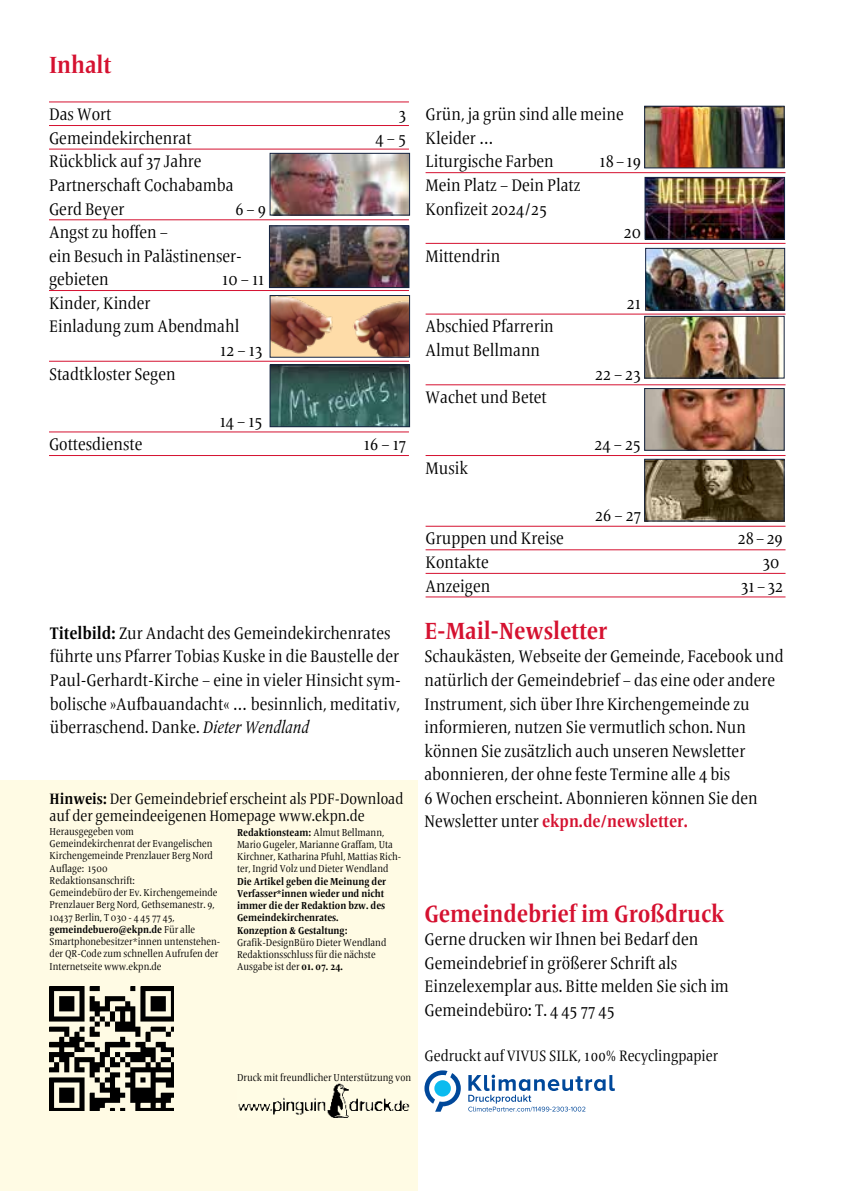
<style>
.page{position:relative;width:844px;height:1191px;background:#fff}
.page>*{position:absolute;margin:0;border:0;box-sizing:border-box;transform-origin:0 0}
.t1{font:700 condensed 24.5px "Frutiger Serif LT Pro";color:#d51130}
.t2{font:condensed 17.5px/23.6px "Frutiger Serif LT Pro";color:#000}
.t3{font:condensed 15.75px/17.5px "Frutiger Serif LT Pro";color:#000}
.t4{font:condensed 10.5px/12.2px "Frutiger Serif LT Pro";color:#000}
.t5{font:700 condensed 10.5px/12.2px "Frutiger Serif LT Pro";color:#000}
.s1{font-weight:700}
.s2{font-style:italic}
.s3{font-weight:700;color:#d51130}
</style>
<div class="page">
<hr style="left:425px;top:172px;width:360px;height:1px;background:#d51130">
<hr style="left:425px;top:243px;width:360px;height:1px;background:#d51130">
<hr style="left:425px;top:314px;width:360px;height:1px;background:#d51130">
<hr style="left:425px;top:384px;width:360px;height:1px;background:#d51130">
<hr style="left:425px;top:455px;width:360px;height:1px;background:#d51130">
<hr style="left:425px;top:526px;width:360px;height:1px;background:#d51130">
<hr style="left:425px;top:549px;width:360px;height:1px;background:#d51130">
<hr style="left:425px;top:573px;width:360px;height:1px;background:#d51130">
<hr style="left:425px;top:596px;width:360px;height:1px;background:#d51130">
<hr style="left:49px;top:102px;width:360px;height:1px;background:#d51130">
<hr style="left:49px;top:125px;width:360px;height:1px;background:#d51130">
<hr style="left:49px;top:149px;width:360px;height:1px;background:#d51130">
<hr style="left:49px;top:219px;width:360px;height:1px;background:#d51130">
<hr style="left:49px;top:290px;width:360px;height:1px;background:#d51130">
<hr style="left:49px;top:361px;width:360px;height:1px;background:#d51130">
<hr style="left:49px;top:431px;width:360px;height:1px;background:#d51130">
<hr style="left:49px;top:455px;width:360px;height:1px;background:#d51130">
<div style="left:0;top:780px;width:417px;height:411px;background:#fffbe4"></div>
<img style="left:238px;top:1083px;width:171px;height:34px">
<img style="left:50px;top:986px;width:124px;height:124px">
<img style="left:272px;top:155px;width:136px;height:58px">
<div style="left:270px;top:153px;width:140px;height:62px;border:1px solid #152441"></div>
<svg style="left:424px;top:1070px;width:36px;height:41px"></svg>
<svg style="left:468px;top:1074px;width:147px;height:37px"></svg>
<img style="left:272px;top:367px;width:136px;height:58px">
<div style="left:270px;top:365px;width:140px;height:62px;border:1px solid #152441"></div>
<img style="left:271px;top:228px;width:136px;height:58px">
<div style="left:269px;top:226px;width:140px;height:62px;border:1px solid #152441"></div>
<img style="left:272px;top:297px;width:136px;height:58px">
<div style="left:270px;top:295px;width:140px;height:62px;border:1px solid #152441"></div>
<img style="left:646px;top:108px;width:136px;height:58px">
<div style="left:644px;top:106px;width:140px;height:62px;border:1px solid #152441"></div>
<img style="left:646px;top:179px;width:136px;height:58px">
<div style="left:644px;top:177px;width:140px;height:62px;border:1px solid #152441"></div>
<img style="left:647px;top:250px;width:135px;height:58px">
<div style="left:645px;top:248px;width:139px;height:62px;border:1px solid #152441"></div>
<img style="left:646px;top:318px;width:136px;height:58px">
<div style="left:644px;top:316px;width:140px;height:62px;border:1px solid #152441"></div>
<img style="left:646px;top:390px;width:136px;height:58px">
<div style="left:644px;top:388px;width:140px;height:62px;border:1px solid #152441"></div>
<img style="left:646px;top:461px;width:136px;height:58px">
<div style="left:644px;top:459px;width:140px;height:62px;border:1px solid #152441"></div>
<h1 class="t1" style="left:49px;top:50px;width:64px">Inhalt</h1>
<p class="t2" style="left:49px;top:103px;width:64px">Das Wort</p>
<p class="t2" style="left:398px;top:103px;width:9px">3</p>
<p class="t2" style="left:49px;top:126px;width:144px">Gemeindekirchenrat</p>
<p class="t2" style="left:375px;top:126px;width:32px">4 – 5</p>
<p class="t2" style="left:49px;top:150px;width:186px">Rückblick auf 37 Jahre<br>Partnerschaft Cochabamba<br>Gerd Beyer</p>
<p class="t2" style="left:235px;top:197px;width:32px">6 – 9</p>
<p class="t2" style="left:49px;top:221px;width:194px">Angst zu hoffen –<br>ein Besuch in Palästinenser&shy;gebieten</p>
<p class="t2" style="left:222px;top:268px;width:44px">10 – 11</p>
<p class="t2" style="left:49px;top:291px;width:103px">Kinder, Kinder</p>
<p class="t2" style="left:49px;top:315px;width:192px">Einladung zum Abendmahl</p>
<p class="t2" style="left:220px;top:338px;width:44px">12 – 13</p>
<p class="t2" style="left:49px;top:362px;width:128px">Stadtkloster Segen</p>
<p class="t2" style="left:219px;top:409px;width:44px">14 – 15</p>
<p class="t2" style="left:49px;top:432px;width:95px">Gottesdienste</p>
<p class="t2" style="left:364px;top:432px;width:44px">16 – 17</p>
<p class="t2" style="left:425px;top:103px;width:199px">Grün, ja grün sind alle meine<br>Kleider …<br>Liturgische Farben</p>
<p class="t2" style="left:599px;top:150px;width:43px">18–19</p>
<p class="t2" style="left:425px;top:173px;width:156px">Mein Platz – Dein Platz<br>Konfizeit 2024/25</p>
<p class="t2" style="left:425px;top:244px;width:76px">Mittendrin</p>
<p class="t2" style="left:425px;top:315px;width:130px">Abschied Pfarrerin<br>Almut Bellmann</p>
<p class="t2" style="left:425px;top:385px;width:123px">Wachet und Betet</p>
<p class="t2" style="left:425px;top:456px;width:44px">Musik</p>
<p class="t2" style="left:623px;top:221px;width:19px">20</p>
<p class="t2" style="left:626px;top:291px;width:16px">21</p>
<p class="t2" style="left:595px;top:362px;width:47px">22 – 23</p>
<p class="t2" style="left:594px;top:432px;width:48px">24 – 25</p>
<p class="t2" style="left:50px;top:621px;width:352px"><span class="s1">Titelbild:</span> Zur Andacht des Gemeindekirchenrates führte uns Pfarrer Tobias Kuske in die Baustelle der Paul-Gerhardt-Kirche – eine in vieler Hinsicht sym&shy;bolische »Aufbauandacht« … besinnlich, meditativ, überraschend. Danke. <span class="s2">Dieter Wendland</span></p>
<p class="t3" style="left:50px;top:789px;width:355px"><span class="s1">Hinweis:</span> Der Gemeindebrief erscheint als PDF-Download auf der gemeindeeigenen Homepage www.ekpn.de</p>
<p class="t4" style="left:237px;top:826px;width:166px"><span class="s1">Redaktionsteam:</span> Almut Bellmann, Mario Gugeler, Marianne Graffam, Uta Kirchner, Katharina Pfuhl, Mattias Rich&shy;ter, Ingrid Volz und Dieter Wendland</p>
<p class="t5" style="left:237px;top:875px;width:150px">Die Artikel geben die Meinung der<br>Verfasser*innen wieder und nicht immer die der Redaktion bzw. des<br>Gemeindekirchenrates.<br>Konzeption &amp; Gestaltung:</p>
<p class="t4" style="left:237px;top:936px;width:151px">Grafik-DesignBüro Dieter Wendland<br>Redaktionsschluss für die nächste<br>Ausgabe ist der <span class="s1">01. 07. 24.</span></p>
<p class="t4" style="left:50px;top:825px;width:172px">Herausgegeben vom<br>Gemeindekirchenrat der Evangelischen<br>Kirchengemeinde Prenzlauer Berg Nord<br>Auflage: 1500<br>Redaktionsanschrift:<br>Gemeindebüro der Ev. Kirchengemeinde<br>Prenzlauer Berg Nord, Gethsemanestr. 9,<br>10437 Berlin, T 030 - 4 45 77 45, <span class="s1">gemeindebuero@ekpn.de</span> Für alle<br>Smartphonebesitzer*innen untenstehen&shy;der QR-Code zum schnellen Aufrufen der<br>Internetseite www.ekpn.de</p>
<p class="t4" style="left:237px;top:1071px;width:175px">Druck mit freundlicher Unterstützung von</p>
<p class="t2" style="left:595px;top:503px;width:47px">26 – 27</p>
<p class="t2" style="left:425px;top:527px;width:140px">Gruppen und Kreise</p>
<p class="t2" style="left:737px;top:527px;width:46px">28–29</p>
<p class="t2" style="left:425px;top:550px;width:65px">Kontakte</p>
<p class="t2" style="left:762px;top:550px;width:19px">30</p>
<p class="t2" style="left:425px;top:574px;width:66px">Anzeigen</p>
<p class="t2" style="left:740px;top:574px;width:44px">31–32</p>
<h1 class="t1" style="left:424px;top:616px;width:184px">E-Mail-Newsletter</h1>
<p class="t2" style="left:424px;top:645px;width:360px">Schaukästen, Webseite der Gemeinde, Facebook und natürlich der Gemeindebrief – das eine oder andere Instrument, sich über Ihre Kirchengemeinde zu informieren, nutzen Sie vermutlich schon. Nun können Sie zusätzlich auch unseren Newsletter abonnieren, der ohne feste Termine alle 4 bis<br>6 Wochen erscheint. Abonnieren können Sie den Newsletter unter <span class="s3">ekpn.de/newsletter.</span></p>
<h1 class="t1" style="left:424px;top:899px;width:301px">Gemeindebrief im Großdruck</h1>
<p class="t2" style="left:424px;top:927px;width:306px">Gerne drucken wir Ihnen bei Bedarf den Gemeindebrief in größerer Schrift als Einzelexemplar aus. Bitte melden Sie sich im Gemeindebüro: T. 4 45 77 45</p>
<p class="t3" style="left:424px;top:1046px;width:295px">Gedruckt auf VIVUS SILK, 100% Recyclingpapier</p>
</div>
